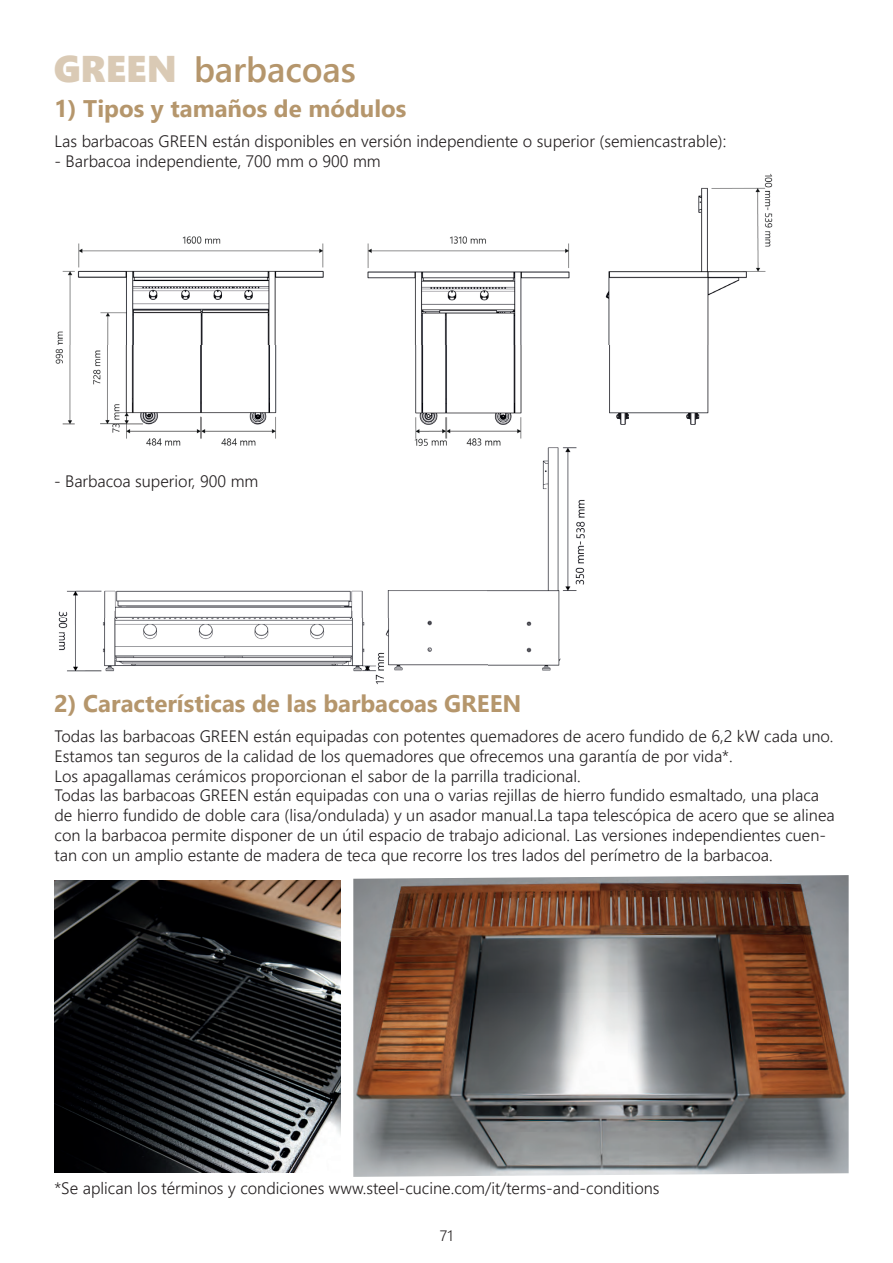
<style>
.page{position:relative;width:893px;height:1263px;background:#fff}
.page>*{position:absolute;margin:0;border:0;box-sizing:border-box;transform-origin:0 0}
.t1{font:600 35.1px "Segoe UI";color:#b5966c}
.t2{font:700 24px "Segoe UI";color:#b5966c}
.t3{font:300 16.5px/19.8px "Segoe UI";color:#231f20}
.t4{font:300 15px "Segoe UI";color:#231f20}
.s1{font-family:"Segoe UI Black";font-weight:400;font-size:37.2px}
</style>
<div class="page">
<img style="left:54px;top:880px;width:287px;height:292px">
<img style="left:353px;top:875px;width:496px;height:302px">
<img style="left:55px;top:174px;width:718px;height:274px">
<img style="left:58px;top:448px;width:527px;height:237px">
<p class="t1" style="left:53px;top:36px;width:304px"><span class="s1">GREEN</span> barbacoas</p>
<p class="t2" style="left:54px;top:85px;width:354px">1) Tipos y tamaños de módulos</p>
<p class="t3" style="left:55px;top:129px;width:673px">Las barbacoas GREEN están disponibles en versión independiente o superior (semiencastrable):</p>
<p class="t3" style="left:55px;top:149px;width:328px">- Barbacoa independiente, 700 mm o 900 mm</p>
<p class="t3" style="left:54px;top:470px;width:206px">- Barbacoa superior, 900 mm</p>
<p class="t2" style="left:54px;top:681px;width:469px">2) Características de las barbacoas GREEN</p>
<p class="t3" style="left:55px;top:725px;width:782px">Todas las barbacoas GREEN están equipadas con potentes quemadores de acero fundido de 6,2 kW cada uno.<br>Estamos tan seguros de la calidad de los quemadores que ofrecemos una garantía de por vida*.<br>Los apagallamas cerámicos proporcionan el sabor de la parrilla tradicional.<br>Todas las barbacoas GREEN están equipadas con una o varias rejillas de hierro fundido esmaltado, una placa de hierro fundido de doble cara (lisa/ondulada) y un asador manual.La tapa telescópica de acero que se alinea con la barbacoa permite disponer de un útil espacio de trabajo adicional. Las versiones independientes cuen&shy;tan con un amplio estante de madera de teca que recorre los tres lados del perímetro de la barbacoa.</p>
<p class="t3" style="left:55px;top:1177px;width:607px">*Se aplican los términos y condiciones www.steel-cucine.com/it/terms-and-conditions</p>
<p class="t4" style="left:440px;top:1221px;width:15px">71</p>
</div>
